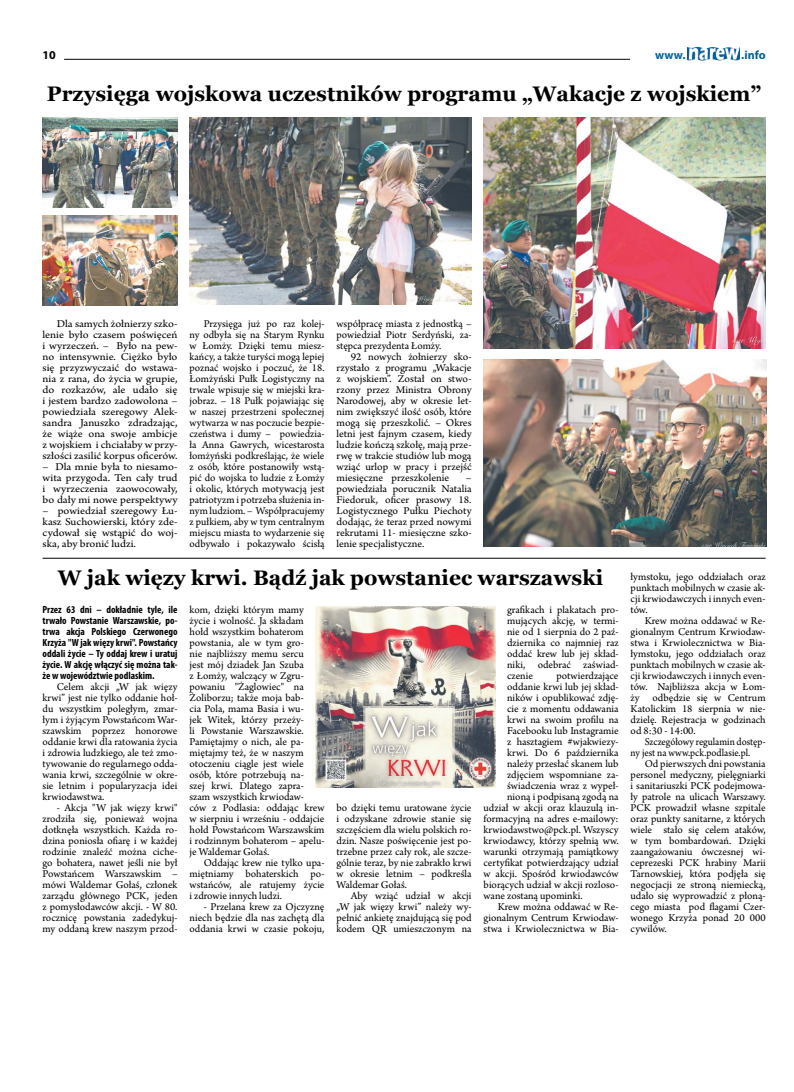
<style>
.page{position:relative;width:794px;height:1092px;background:#fff}
.page>*{position:absolute;margin:0;border:0;box-sizing:border-box;transform-origin:0 0}
.t1{font:700 21px "Georgia";color:#000}
.t2{font:700 12px "Myriad Pro";color:#00629b}
.t3{font:700 12px "Myriad Pro";color:#000}
.t4{font:11px/11px "Arno Pro";color:#000;text-align:justify}
.t5{font:11px/11px "Arno Pro";color:#000;text-align:justify;scale:1.09 1}
.t6{font:11px/11px "Arno Pro";color:#000;scale:.94 1}
.t7{font:700 condensed 10.4px/11px "Myriad Pro";color:#000;text-align:justify}
</style>
<div class="page">
<hr style="left:64px;top:59px;width:701px;height:1px;background:#000">
<div style="left:630px;top:51px;width:135px;height:18px;background:#fff"></div>
<img style="left:687px;top:47px;width:52px;height:13px">
<img style="left:43px;top:118px;width:134px;height:90px">
<img style="left:189px;top:118px;width:283px;height:187px">
<img style="left:43px;top:215px;width:134px;height:90px">
<img style="left:483px;top:118px;width:282px;height:231px">
<img style="left:484px;top:360px;width:282px;height:186px">
<hr style="left:43px;top:558px;width:722px;height:1px;background:#000">
<img style="left:315px;top:606px;width:181px;height:181px">
<p class="t3" style="left:43px;top:48px;width:15px">10</p>
<p class="t2" style="left:655px;top:47px;width:32px">www.</p>
<p class="t2" style="left:741px;top:47px;width:26px">.info</p>
<h1 class="t1" style="left:47px;top:78px;width:716px">Przysięga wojskowa uczestników programu „Wakacje z wojskiem”</h1>
<p class="t5" style="left:43px;top:318px;width:125px;text-indent:14px">Dla samych żołnierzy szko&shy;lenie było czasem poświęceń i wyrzeczeń. – Było na pew&shy;no intensywnie. Ciężko było się przyzwyczaić do wstawa&shy;nia z rana, do życia w grupie, do rozkazów, ale udało się i jestem bardzo zadowolona – powiedziała szeregowy Alek&shy;sandra Januszko zdradzając, że wiąże ona swoje ambicje z wojskiem i chciałaby w przy&shy;szłości zasilić korpus oficerów.</p>
<p class="t5" style="left:43px;top:461px;width:125px">– Dla mnie była to niesamo&shy;wita przygoda. Ten cały trud i wyrzeczenia zaowocowały, bo dały mi nowe perspektywy</p>
<p class="t5" style="left:43px;top:505px;width:125px">– powiedział szeregowy Łu&shy;kasz Suchowierski, który zde&shy;cydował się wstąpić do woj&shy;ska, aby bronić ludzi.</p>
<p class="t4" style="left:189px;top:318px;width:136px;text-indent:14px">Przysięga już po raz kolej&shy;ny odbyła się na Starym Rynku w Łomży. Dzięki temu miesz&shy;kańcy, a także turyści mogą lepiej poznać wojsko i poczuć, że 18.<br>Łomżyński Pułk Logistyczny na trwale wpisuje się w miejski kra&shy;jobraz. – 18 Pułk pojawiając się w naszej przestrzeni społecznej wytwarza w nas poczucie bezpie&shy;czeństwa i dumy – powiedzia&shy;ła Anna Gawrych, wicestarosta łomżyński podkreślając, że wiele z osób, które postanowiły wstą&shy;pić do wojska to ludzie z Łomży i okolic, których motywacją jest patriotyzm i potrzeba służenia in&shy;nym ludziom. – Współpracujemy z pułkiem, aby w tym centralnym miejscu miasta to wydarzenie się odbywało i pokazywało ścisłą</p>
<p class="t4" style="left:336px;top:318px;width:136px">współpracę miasta z jednostką – powiedział Piotr Serdyński, za&shy;stępca prezydenta Łomży.</p>
<p class="t4" style="left:336px;top:351px;width:136px;text-indent:14px">92 nowych żołnierzy sko&shy;rzystało z programu „Wakacje z wojskiem”. Został on stwo&shy;rzony przez Ministra Obrony Narodowej, aby w okresie let&shy;nim zwiększyć ilość osób, które mogą się przeszkolić. – Okres letni jest fajnym czasem, kiedy ludzie kończą szkołę, mają prze&shy;rwę w trakcie studiów lub mogą wziąć urlop w pracy i przejść miesięczne przeszkolenie</p>
<p class="t4" style="left:336px;top:472px;width:136px;text-indent:129px">– powiedziała porucznik Natalia Fiedoruk, oficer prasowy 18.<br>Logistycznego Pułku Piechoty dodając, że teraz przed nowymi rekrutami 11- miesięczne szko&shy;lenie specjalistyczne.</p>
<h1 class="t1" style="left:58px;top:561px;width:546px">W jak więzy krwi. Bądź jak powstaniec warszawski</h1>
<p class="t7" style="left:43px;top:603px;width:136px">Przez 63 dni – dokładnie tyle, ile trwało Powstanie Warszawskie, po&shy;trwa akcja Polskiego Czerwonego Krzyża "W jak więzy krwi". Powstańcy oddali życie – Ty oddaj krew i uratuj życie. W akcję włączyć się można tak&shy;że w województwie podlaskim.</p>
<p class="t4" style="left:43px;top:681px;width:136px;text-indent:14px">Celem akcji „W jak więzy krwi” jest nie tylko oddanie hoł&shy;du wszystkim poległym, zmar&shy;łym i żyjącym Powstańcom War&shy;szawskim poprzez honorowe oddanie krwi dla ratowania życia i zdrowia ludzkiego, ale też zmo&shy;tywowanie do regularnego odda&shy;wania krwi, szczególnie w okre&shy;sie letnim i popularyzacja idei krwiodawstwa.</p>
<p class="t4" style="left:43px;top:802px;width:136px;text-indent:14px">- Akcja "W jak więzy krwi" zrodziła się, ponieważ wojna dotknęła wszystkich. Każda ro&shy;dzina poniosła ofiarę i w każdej rodzinie znaleźć można ciche&shy;go bohatera, nawet jeśli nie był Powstańcem Warszawskim – mówi Waldemar Gołaś, członek zarządu głównego PCK, jeden z pomysłodawców akcji. - W 80. rocznicę powstania zadedykuj&shy;my oddaną krew naszym przod-</p>
<p class="t4" style="left:189px;top:604px;width:136px;text-align:left">kom, dzięki którym mamy życie i wolność. Ja składam hołd wszystkim bohaterom powstania, ale w tym gro-<br>nie najbliższy memu sercu<br>jest mój dziadek Jan Szuba<br>z Łomży, walczący w Zgru&shy;powaniu "Żaglowiec" na<br>Żoliborzu; także moja bab-<br>cia Pola, mama Basia i wu-<br>jek Witek, którzy przeży-<br>li Powstanie Warszawskie.<br>Pamiętajmy o nich, ale pa&shy;miętajmy też, że w naszym otoczeniu ciągle jest wiele osób, które potrzebują na-<br>szej krwi. Dlatego zapra&shy;szam wszystkich krwiodaw-<br>ców z Podlasia: oddając krew w sierpniu i wrześniu - oddajcie hołd Powstańcom Warszawskim i rodzinnym bohaterom – apelu&shy;je Waldemar Gołaś.</p>
<p class="t4" style="left:189px;top:857px;width:136px;text-indent:14px">Oddając krew nie tylko upa&shy;miętniamy bohaterskich po&shy;wstańców, ale ratujemy życie i zdrowie innych ludzi.</p>
<p class="t4" style="left:189px;top:901px;width:136px;text-indent:14px">- Przelana krew za Ojczyznę niech będzie dla nas zachętą dla oddania krwi w czasie pokoju,</p>
<p class="t4" style="left:336px;top:802px;width:136px">bo dzięki temu uratowane życie i odzyskane zdrowie stanie się szczęściem dla wielu polskich ro&shy;dzin. Nasze poświęcenie jest po&shy;trzebne przez cały rok, ale szcze&shy;gólnie teraz, by nie zabrakło krwi w okresie letnim – podkreśla Waldemar Gołaś.</p>
<p class="t4" style="left:336px;top:890px;width:136px;text-indent:14px">Aby wziąć udział w akcji „W jak więzy krwi” należy wy&shy;pełnić ankietę znajdującą się pod kodem QR umieszczonym na</p>
<p class="t4" style="left:507px;top:604px;width:113px">grafikach i plakatach pro&shy;mujących akcję, w termi&shy;nie od 1 sierpnia do 2 paź&shy;dziernika co najmniej raz oddać krew lub jej skład&shy;niki, odebrać zaświad&shy;czenie</p>
<p class="t4" style="left:556px;top:670px;width:64px">potwierdzające</p>
<p class="t4" style="left:507px;top:681px;width:113px">oddanie krwi lub jej skład-</p>
<p class="t4" style="left:507px;top:692px;width:113px">ników i opublikować zdję-</p>
<p class="t4" style="left:507px;top:703px;width:113px">cie z momentu oddawania</p>
<p class="t4" style="left:507px;top:714px;width:113px">krwi na swoim profilu na</p>
<p class="t4" style="left:507px;top:725px;width:113px">Facebooku lub Instagramie</p>
<p class="t4" style="left:507px;top:736px;width:113px">z hasztagiem #wjakwiezy-</p>
<p class="t4" style="left:507px;top:747px;width:113px">krwi. Do 6 października</p>
<p class="t4" style="left:507px;top:758px;width:113px">należy przesłać skanem lub</p>
<p class="t4" style="left:507px;top:769px;width:113px">zdjęciem wspomniane za-</p>
<p class="t4" style="left:507px;top:780px;width:113px">świadczenia wraz z wypeł-</p>
<p class="t4" style="left:507px;top:791px;width:113px">nioną i podpisaną zgodą na</p>
<p class="t4" style="left:483px;top:802px;width:136px">udział w akcji oraz klauzulą in-</p>
<p class="t4" style="left:483px;top:813px;width:136px">formacyjną na adres e-mailowy:</p>
<p class="t4" style="left:483px;top:824px;width:136px">krwiodawstwo@pck.pl. Wszyscy</p>
<p class="t4" style="left:483px;top:835px;width:136px">krwiodawcy, którzy spełnią ww.</p>
<p class="t4" style="left:483px;top:846px;width:136px">warunki otrzymają pamiątkowy</p>
<p class="t4" style="left:483px;top:857px;width:136px">certyfikat potwierdzający udział</p>
<p class="t4" style="left:483px;top:868px;width:136px">w akcji. Spośród krwiodawców</p>
<p class="t4" style="left:483px;top:879px;width:136px">biorących udział w akcji rozloso-</p>
<p class="t4" style="left:483px;top:890px;width:101px">wane zostaną upominki.</p>
<p class="t4" style="left:498px;top:901px;width:122px">Krew można oddawać w Re-</p>
<p class="t4" style="left:483px;top:912px;width:136px">gionalnym Centrum Krwiodaw-</p>
<p class="t4" style="left:483px;top:923px;width:136px">stwa i Krwiolecznictwa w Bia-</p>
<p class="t4" style="left:630px;top:571px;width:136px">łymstoku, jego oddziałach oraz punktach mobilnych w czasie ak&shy;cji krwiodawczych i innych even&shy;tów.</p>
<p class="t4" style="left:630px;top:615px;width:136px;text-indent:14px">Krew można oddawać w Re&shy;gionalnym Centrum Krwiodaw&shy;stwa i Krwiolecznictwa w Bia&shy;łymstoku, jego oddziałach oraz punktach mobilnych w czasie ak&shy;cji krwiodawczych i innych even&shy;tów. Najbliższa akcja w Łom&shy;ży odbędzie się w Centrum Katolickim 18 sierpnia w nie&shy;dzielę. Rejestracja w godzinach od 8:30 - 14:00.</p>
<p class="t6" style="left:630px;top:736px;width:145px;text-indent:14px">Szczegółowy regulamin dostęp&shy;ny jest na www.pck.podlasie.pl.</p>
<p class="t4" style="left:630px;top:758px;width:136px;text-indent:14px">Od pierwszych dni powstania personel medyczny, pielęgniarki i sanitariuszki PCK podejmowa&shy;ły patrole na ulicach Warszawy.<br>PCK prowadził własne szpitale oraz punkty sanitarne, z których wiele stało się celem ataków, w tym bombardowań. Dzięki zaangażowaniu ówczesnej wi&shy;ceprezeski PCK hrabiny Marii Tarnowskiej, która podjęła się negocjacji ze stroną niemiecką, udało się wyprowadzić z płoną&shy;cego miasta pod flagami Czer&shy;wonego Krzyża ponad 20 000 cywilów.</p>
</div>
